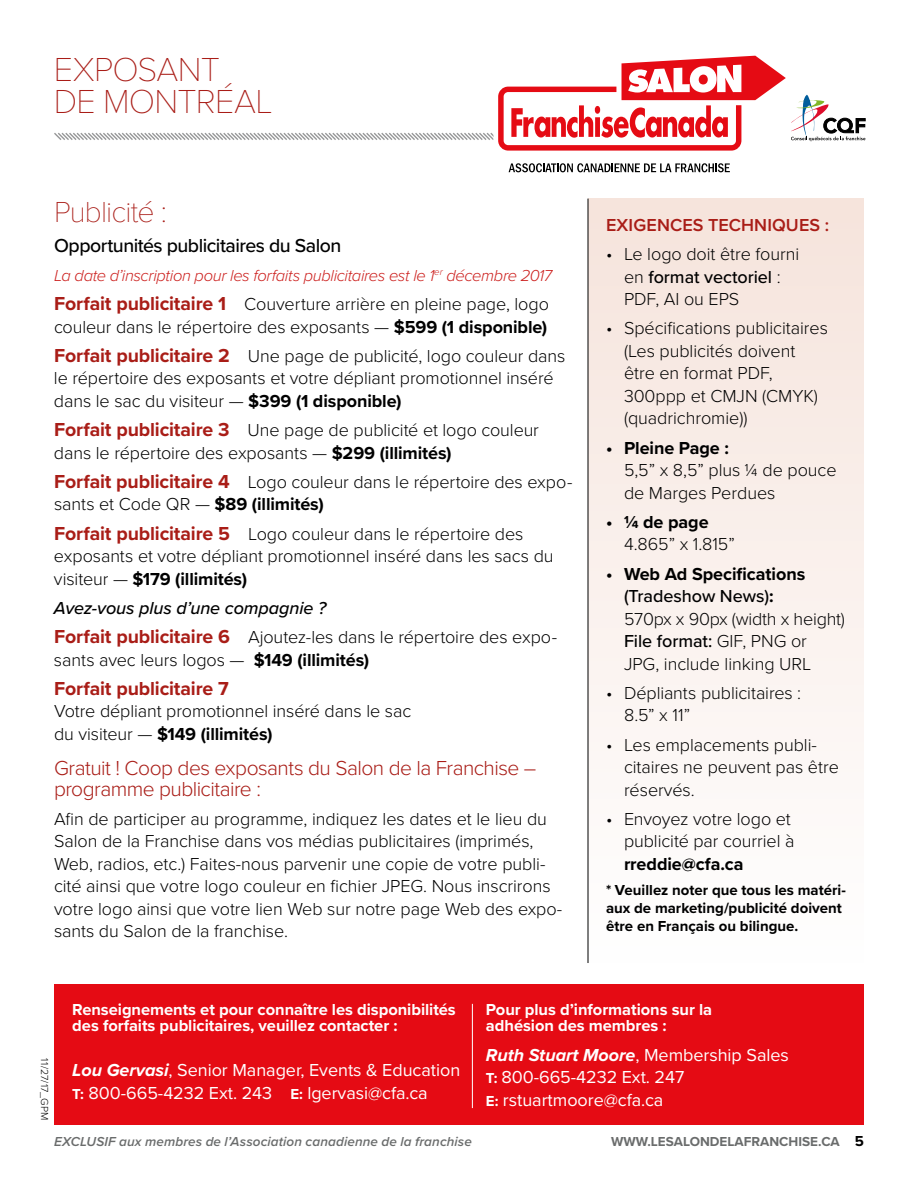
<style>
.page{position:relative;width:918px;height:1188px;background:#fff}
.page>*{position:absolute;margin:0;border:0;box-sizing:border-box;transform-origin:0 0}
.t1{font:100 34.5px/31.5px "Proxima Nova T";letter-spacing:-.025em;color:#a91d17}
.t2{font:100 30px "Proxima Nova T";letter-spacing:-.03em;color:#a91d17}
.t3{font:300 21px/21px "Proxima Nova";letter-spacing:-.025em;color:#a91d17}
.t4{font:500 19.5px "Proxima Nova";letter-spacing:-.025em;color:#000}
.t5{font:700 19.5px "Proxima Nova";letter-spacing:-.005em;color:#a91d17}
.t6{font:300 18px/22.5px "Proxima Nova";letter-spacing:-.005em;color:#000}
.t7{font:18px/22.5px "Proxima Nova";letter-spacing:-.005em;color:#fff}
.t8{font:700 18px "Proxima Nova";letter-spacing:-.005em;color:#000}
.t9{font:600 18px "Proxima Nova";letter-spacing:.005em;color:#a91d17}
.t10{font:700 16.5px/16.5px "Proxima Nova";letter-spacing:-.005em;color:#fff}
.t11{font:italic 300 16.5px "Proxima Nova";letter-spacing:-.02em;color:#cc1f1d}
.t12{font:700 15px/18px "Proxima Nova";color:#000}
.t13{font:italic 600 13.5px "Proxima Nova";letter-spacing:.01em;color:#6a6c6c}
.t14{font:700 13.5px "Proxima Nova";color:#6a6c6c}
.t15{font:300 10.5px "Proxima Nova";color:#000}
.s1{font-weight:700;font-size:19.5px;color:#a91d17}
.s2{font-weight:700}
.s3{font-weight:500;font-style:italic}
.s4{font-weight:500}
.s5{font-weight:700;font-style:italic}
.s6{font-weight:700;font-size:15px}
.s7{font-size:15px;color:#000}
</style>
<div class="page">
<svg style="left:509px;top:163px;width:221px;height:9px"></svg>
<svg style="left:54px;top:55px;width:811px;height:96px"></svg>
<div style="left:54px;top:984px;width:810px;height:140px;background:#e50b14"></div>
<div style="left:588px;top:199px;width:276px;height:764px;background:linear-gradient(to bottom,#f6e4dc,#fefefe)"></div>
<hr style="left:588px;top:199px;width:1px;height:764px;background:#000">
<hr style="left:472px;top:1004px;width:1px;height:104px;background:#fff">
<h1 class="t1" style="left:54px;top:52px;width:221px">EXPOSANT<br>DE MONTRÉAL</h1>
<h2 class="t2" style="left:54px;top:190px;width:115px">Publicité :</h2>
<p class="t4" style="left:54px;top:231px;width:289px">Opportunités publicitaires du Salon</p>
<p class="t11" style="left:54px;top:263px;width:500px">La date d’inscription pour les forfaits publicitaires est le 1<sup>er</sup> décembre 2017</p>
<p class="t6" style="left:54px;top:292px;width:497px"><span class="s1">Forfait publicitaire 1</span> Couverture arrière en pleine page, logo couleur dans le répertoire des exposants — <span class="s2">$599 (1 disponible)</span></p>
<p class="t6" style="left:54px;top:344px;width:513px"><span class="s1">Forfait publicitaire 2</span> Une page de publicité, logo couleur dans le répertoire des exposants et votre dépliant promotionnel inséré dans le sac du visiteur — <span class="s2">$399 (1 disponible)</span></p>
<p class="t6" style="left:54px;top:418px;width:487px"><span class="s1">Forfait publicitaire 3</span> Une page de publicité et logo couleur dans le répertoire des exposants — <span class="s2">$299 (illimités)</span></p>
<p class="t6" style="left:54px;top:470px;width:520px"><span class="s1">Forfait publicitaire 4</span> Logo couleur dans le répertoire des expo&shy;sants et Code QR — <span class="s2">$89 (illimités)</span></p>
<p class="t6" style="left:54px;top:521px;width:501px"><span class="s1">Forfait publicitaire 5</span> Logo couleur dans le répertoire des exposants et votre dépliant promotionnel inséré dans les sacs du visiteur — <span class="s2">$179 (illimités)</span></p>
<p class="t6" style="left:54px;top:592px;width:505px;line-height:29.2px"><span class="s3">Avez-vous plus d’une compagnie ?<br></span><span class="s1">Forfait publicitaire 6</span> Ajoutez-les dans le répertoire des expo-</p>
<p class="t6" style="left:54px;top:647px;width:317px">sants avec leurs logos — <span class="s2">$149 (illimités)</span></p>
<p class="t5" style="left:54px;top:674px;width:176px">Forfait publicitaire 7</p>
<p class="t6" style="left:54px;top:699px;width:359px">Votre dépliant promotionnel inséré dans le sac du visiteur — <span class="s2">$149 (illimités)</span></p>
<p class="t3" style="left:54px;top:756px;width:484px">Gratuit ! Coop des exposants du Salon de la Franchise – programme publicitaire :</p>
<p class="t6" style="left:54px;top:807px;width:510px">Afin de participer au programme, indiquez les dates et le lieu du Salon de la Franchise dans vos médias publicitaires (imprimés, Web, radios, etc.) Faites-nous parvenir une copie de votre publi&shy;cité ainsi que votre logo couleur en fichier JPEG. Nous inscrirons votre logo ainsi que votre lien Web sur notre page Web des expo&shy;sants du Salon de la franchise.</p>
<p class="t9" style="left:606px;top:211px;width:225px">EXIGENCES TECHNIQUES :</p>
<p class="t6" style="left:624px;top:242px;width:177px;text-indent:-18px">• Le logo doit être fourni en <span class="s4">format vectoriel</span> :<br>PDF, AI ou EPS</p>
<p class="t6" style="left:624px;top:316px;width:205px;text-indent:-18px">• Spécifications publicitaires (Les publicités doivent être en format PDF,<br>300ppp et CMJN (CMYK) (quadrichromie))</p>
<p class="t8" style="left:606px;top:434px;width:124px">• Pleine Page :</p>
<p class="t6" style="left:624px;top:458px;width:214px">5,5” x 8,5” plus ¼ de pouce de Marges Perdues</p>
<p class="t8" style="left:606px;top:508px;width:104px">• ¼ de page</p>
<p class="t6" style="left:624px;top:532px;width:112px">4.865” x 1.815”</p>
<p class="t6" style="left:624px;top:561px;width:223px;text-indent:-18px"><span class="s2">• Web Ad Specifications </span><span class="s4">(Tradeshow News)</span><span class="s2">:<br></span>570px x 90px (width x height)<br><span class="s4">File format:</span> GIF, PNG or<br>JPG, include linking URL</p>
<p class="t6" style="left:624px;top:681px;width:179px;text-indent:-18px">• Dépliants publicitaires :<br>8.5” x 11”</p>
<p class="t6" style="left:624px;top:732px;width:216px;text-indent:-18px">• Les emplacements publi&shy;citaires ne peuvent pas être réservés.</p>
<p class="t6" style="left:606px;top:807px;width:190px;text-align:right">• Envoyez votre logo et publicité par courriel à</p>
<p class="t8" style="left:624px;top:850px;width:121px">rreddie@cfa.ca</p>
<p class="t12" style="left:606px;top:880px;width:242px">* Veuillez noter que tous les matéri&shy;aux de marketing/publicité doivent être en Français ou bilingue.</p>
<p class="t15" style="left:52px;top:1058px;width:64px;rotate:90deg">11/27/17_GPM</p>
<p class="t10" style="left:72px;top:1001px;width:385px">Renseignements et pour connaître les disponibilités des forfaits publicitaires, veuillez contacter :</p>
<p class="t7" style="left:72px;top:1058px;width:389px"><span class="s5">Lou Gervasi</span>, Senior Manager, Events &amp; Education<br><span class="s6">T:</span> 800-665-4232 Ext. 243 <span class="s6">E:</span> lgervasi@cfa.ca</p>
<p class="t10" style="left:486px;top:1001px;width:228px">Pour plus d’informations sur la adhésion des membres :</p>
<p class="t7" style="left:486px;top:1043px;width:304px"><span class="s5">Ruth Stuart Moore</span>, Membership Sales<br><span class="s6">T:</span> 800-665-4232 Ext. 247<br><span class="s6">E:</span> rstuartmoore@cfa.ca</p>
<p class="t13" style="left:54px;top:1131px;width:419px">EXCLUSIF aux membres de l’Association canadienne de la franchise</p>
<p class="t14" style="left:611px;top:1131px;width:254px">WWW.LESALONDELAFRANCHISE.CA <span class="s7">5</span></p>
</div>
